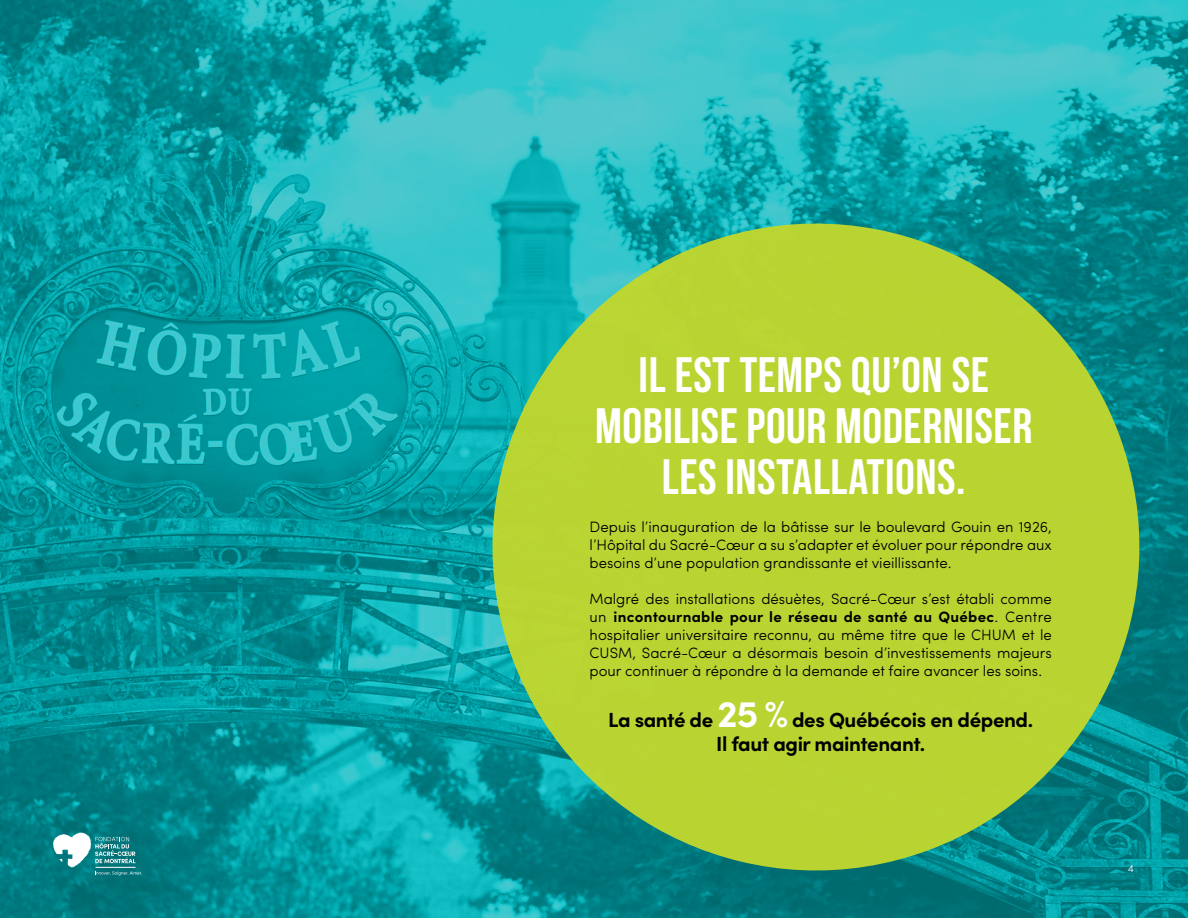
<style>
.page{position:relative;width:1188px;height:918px;background:#fff}
.page>*{position:absolute;margin:0;border:0;box-sizing:border-box;transform-origin:0 0}
.t1{font:49.65px "Bebas Neue";letter-spacing:.01em;color:#fff}
.t2{font:700 49.65px "Bebas Neue";letter-spacing:.01em;color:#fff}
.t3{font:700 20.4px/24.6px "Sofia Pro";letter-spacing:-.02em;color:#000;text-align:center}
.t4{font:300 15px/18px "Sofia Pro";color:#000;text-align:justify}
.t5{font:300 10.5px "Sofia Pro";color:#fff}
.s1{font-weight:700}
.s2{font-size:37.5px;color:#fff}
</style>
<div class="page">
<img style="left:0;top:0;width:1188px;height:918px">
<svg style="left:451px;top:182px;width:730px;height:730px;background:#74ba58"></svg>
<svg style="left:53px;top:833px;width:89px;height:42px"></svg>
<hr style="left:96px;top:867px;width:39px;height:1px;background:#fff">
<h1 class="t1" style="left:639px;top:347px;width:352px">IL EST TEMPS QU’ON SE</h1>
<h1 class="t2" style="left:595px;top:399px;width:439px">MOBILISE POUR MODERNISER</h1>
<h1 class="t1" style="left:662px;top:448px;width:305px">LES INSTALLATIONS.</h1>
<p class="t4" style="left:590px;top:517px;width:464px">Depuis l’inauguration de la bâtisse sur le boulevard Gouin en 1926, l’Hôpital du Sacré-Cœur a su s’adapter et évoluer pour répondre aux besoins d’une population grandissante et vieillissante.</p>
<p class="t4" style="left:590px;top:589px;width:464px">Malgré des installations désuètes, Sacré-Cœur s’est établi comme un <span class="s1">incontournable pour le réseau de santé au Québec</span>. Centre hospitalier universitaire reconnu, au même titre que le CHUM et le CUSM, Sacré-Cœur a désormais besoin d’investissements majeurs pour continuer à répondre à la demande et faire avancer les soins.</p>
<h2 class="t3" style="left:608px;top:706px;width:426px">La santé de <span class="s2">25 %</span> des Québécois en dépend.<br>Il faut agir maintenant.</h2>
<p class="t5" style="left:1128px;top:860px;width:8px">4</p>
</div>
